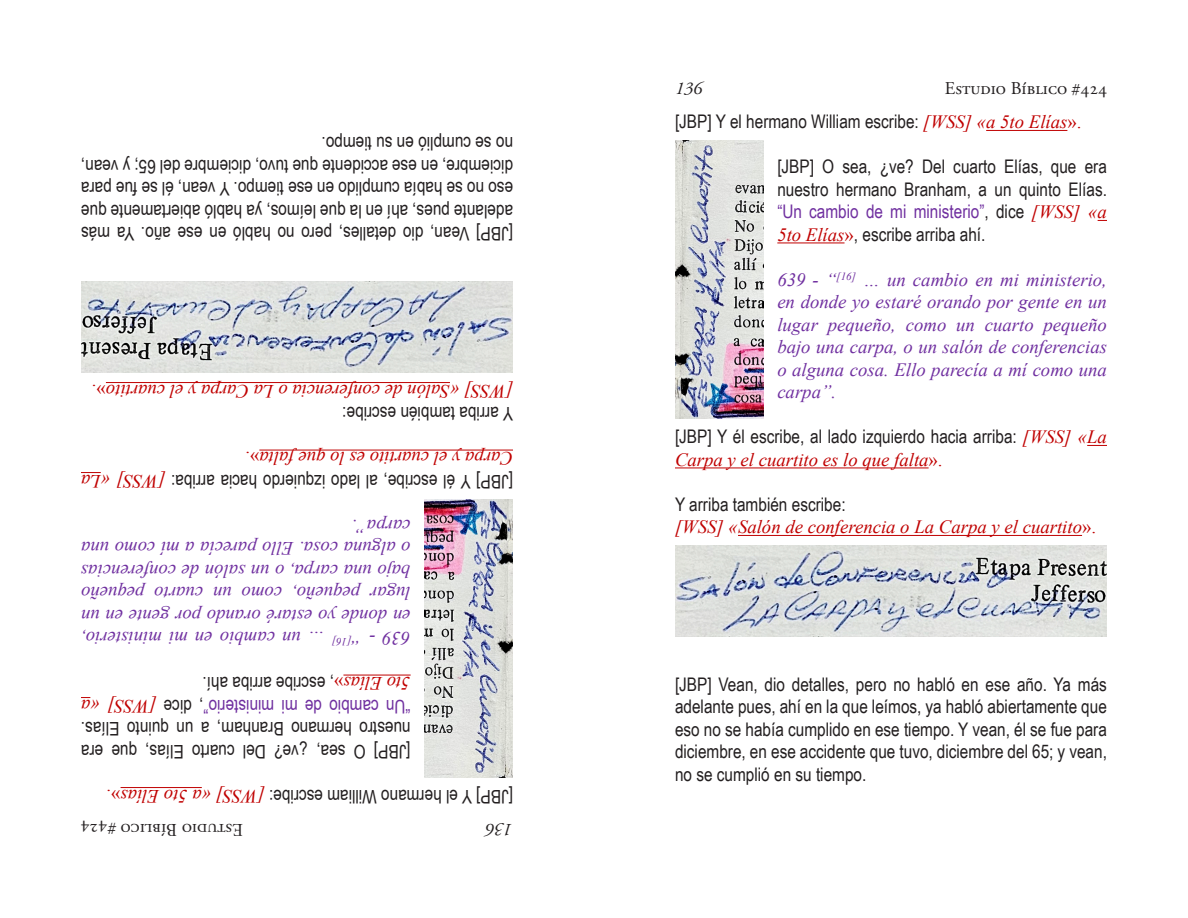
<style>
.page{position:relative;width:1188px;height:918px;background:#fff}
.page>*{position:absolute;margin:0;border:0;box-sizing:border-box;transform-origin:0 0}
.t1{font:18.75px/22.5px "Arial Narrow";color:#231f20;text-align:justify}
.t2{font:italic 18.75px/22.5px "Times New Roman";color:#7030a0;text-align:justify}
.t3{font:italic 18.75px "Times New Roman";color:#c00000}
.t4{font:18px "Adobe Garamond Pro";color:#231f20}
.t5{font:italic 18px "Adobe Garamond Pro";color:#231f20}
.s1{font-style:normal}
.s2{font-family:"Times New Roman";font-style:italic;color:#c00000}
.s3{color:#7030a0}
.s4{font-family:"Times New Roman";color:#c00000}
</style>
<div class="page">
<hr style="left:121px;top:787px;width:81px;height:1px;background:#c00000">
<hr style="left:343px;top:675px;width:68px;height:1px;background:#c00000">
<svg style="left:81px;top:472px;width:20px;height:1px"></svg>
<hr style="left:259px;top:450px;width:254px;height:1px;background:#c00000">
<hr style="left:106px;top:382px;width:344px;height:1px;background:#c00000">
<img style="left:424px;top:499px;width:89px;height:279px">
<img style="left:81px;top:281px;width:432px;height:91px">
<hr style="left:986px;top:130px;width:81px;height:1px;background:#c00000">
<hr style="left:777px;top:243px;width:68px;height:1px;background:#c00000">
<svg style="left:1087px;top:445px;width:20px;height:1px"></svg>
<hr style="left:675px;top:468px;width:254px;height:1px;background:#c00000">
<hr style="left:738px;top:535px;width:344px;height:1px;background:#c00000">
<img style="left:675px;top:140px;width:89px;height:279px">
<img style="left:675px;top:546px;width:432px;height:91px">
<p class="t1" style="left:513px;top:246px;width:433px;rotate:-180deg">[JBP] Vean, dio detalles, pero no habló en ese año. Ya más adelante pues, ahí en la que leímos, ya habló abiertamente que eso no se había cumplido en ese tiempo. Y vean, él se fue para diciembre, en ese accidente que tuvo, diciembre del 65; y vean, no se cumplió en su tiempo.</p>
<p class="t3" style="left:513px;top:404px;width:423px;rotate:-180deg">[WSS] «Salón de conferencia o La Carpa y el cuartito<span class="s1">».</span></p>
<p class="t1" style="left:513px;top:426px;width:172px;rotate:-180deg">Y arriba también escribe:</p>
<p class="t3" style="left:513px;top:471px;width:269px;rotate:-180deg">Carpa y el cuartito es lo que falta<span class="s1">».</span></p>
<p class="t1" style="left:513px;top:493px;width:433px;rotate:-180deg">[JBP] Y él escribe, al lado izquierdo hacia arriba: <span class="s2">[WSS] «La</span></p>
<p class="t2" style="left:411px;top:650px;width:331px;rotate:-180deg">639 - “<sup>[16]</sup> … un cambio en mi ministerio, en donde yo estaré orando por gente en un lugar pequeño, como un cuarto pequeño bajo una carpa, o un salón de conferencias o alguna cosa. Ello parecía a mí como una carpa”.</p>
<p class="t1" style="left:411px;top:763px;width:331px;rotate:-180deg">[JBP] O sea, ¿ve? Del cuarto Elías, que era nuestro hermano Branham, a un quinto Elías. <span class="s3">“Un cambio de mi ministerio”</span>, dice <span class="s2">[WSS] «a 5to Elías</span><span class="s4">»</span>, escribe arriba ahí.</p>
<p class="t1" style="left:513px;top:808px;width:408px;rotate:-180deg">[JBP] Y el hermano William escribe: <span class="s2">[WSS] «a 5to Elías</span><span class="s4">».</span></p>
<p class="t4" style="left:243px;top:840px;width:164px;rotate:-180deg">Estudio Bíblico #424</p>
<p class="t5" style="left:513px;top:840px;width:28px;rotate:-180deg">136</p>
<p class="t5" style="left:675px;top:78px;width:28px">136</p>
<p class="t4" style="left:945px;top:78px;width:164px">Estudio Bíblico #424</p>
<p class="t1" style="left:675px;top:110px;width:408px">[JBP] Y el hermano William escribe: <span class="s2">[WSS] «a 5to Elías</span><span class="s4">».</span></p>
<p class="t1" style="left:777px;top:155px;width:331px">[JBP] O sea, ¿ve? Del cuarto Elías, que era nuestro hermano Branham, a un quinto Elías. <span class="s3">“Un cambio de mi ministerio”</span>, dice <span class="s2">[WSS] «a 5to Elías</span><span class="s4">»</span>, escribe arriba ahí.</p>
<p class="t2" style="left:777px;top:268px;width:331px">639 - “<sup>[16]</sup> … un cambio en mi ministerio, en donde yo estaré orando por gente en un lugar pequeño, como un cuarto pequeño bajo una carpa, o un salón de conferencias o alguna cosa. Ello parecía a mí como una carpa”.</p>
<p class="t1" style="left:675px;top:425px;width:433px">[JBP] Y él escribe, al lado izquierdo hacia arriba: <span class="s2">[WSS] «La</span></p>
<p class="t3" style="left:675px;top:447px;width:269px">Carpa y el cuartito es lo que falta<span class="s1">».</span></p>
<p class="t1" style="left:675px;top:492px;width:172px">Y arriba también escribe:</p>
<p class="t3" style="left:675px;top:514px;width:423px">[WSS] «Salón de conferencia o La Carpa y el cuartito<span class="s1">».</span></p>
<p class="t1" style="left:675px;top:672px;width:433px">[JBP] Vean, dio detalles, pero no habló en ese año. Ya más adelante pues, ahí en la que leímos, ya habló abiertamente que eso no se había cumplido en ese tiempo. Y vean, él se fue para diciembre, en ese accidente que tuvo, diciembre del 65; y vean, no se cumplió en su tiempo.</p>
</div>
